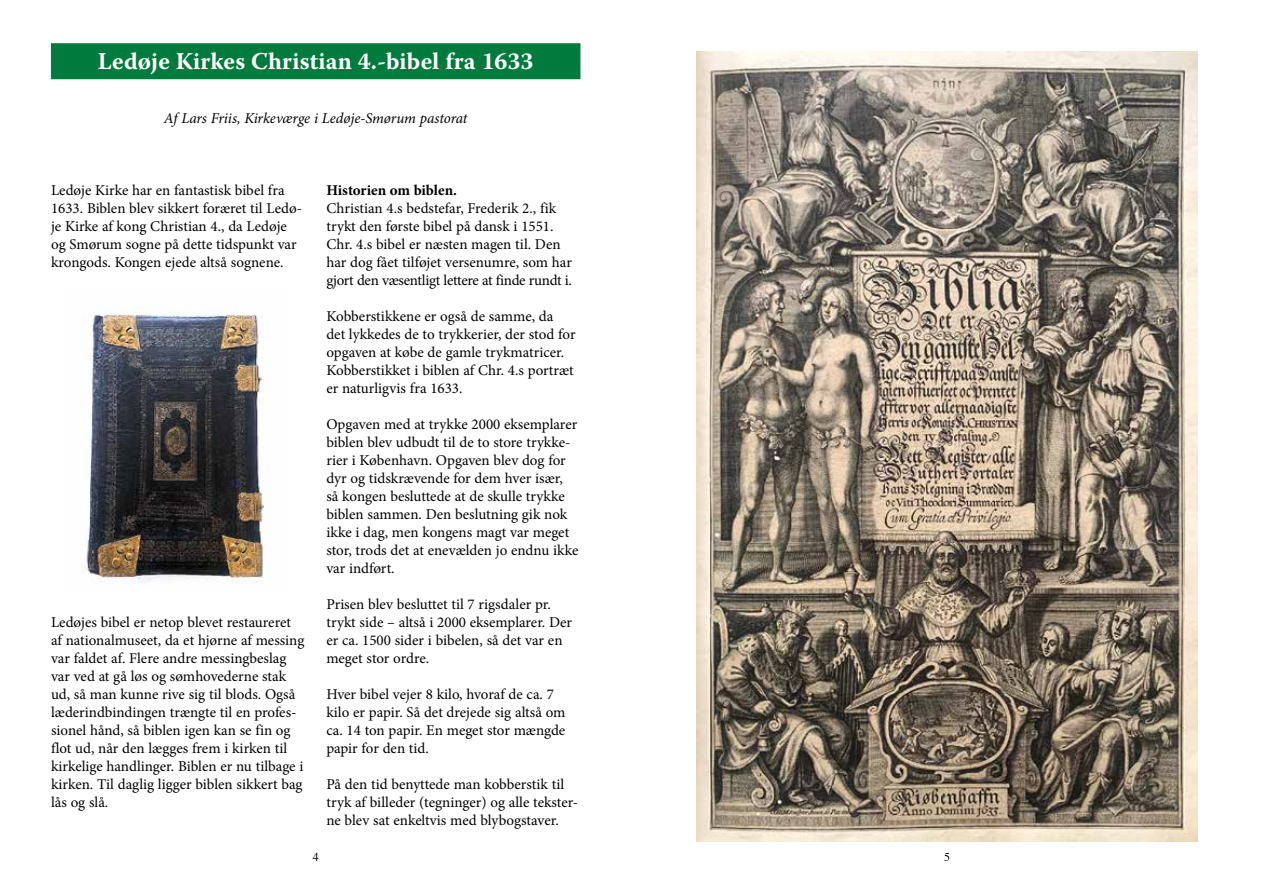
<style>
.page{position:relative;width:1263px;height:893px;background:#fff}
.page>*{position:absolute;margin:0;border:0;box-sizing:border-box;transform-origin:0 0}
.t1{font:700 24px "Warnock Pro";color:#fff}
.t2{font:15px/18px "Minion Pro";color:#000}
.t3{font:italic 15px "Minion Pro";letter-spacing:-.005em;color:#000}
.t4{font:700 15px "Minion Pro";letter-spacing:-.005em;color:#000}
.t5{font:12px "Times";color:#000}
</style>
<div class="page">
<img style="left:82px;top:307px;width:190px;height:276px">
<div style="left:51px;top:43px;width:529px;height:36px;background:#007b3d"></div>
<img style="left:697px;top:51px;width:501px;height:791px">
<h1 class="t1" style="left:98px;top:47px;width:437px">Ledøje Kirkes Christian 4.-bibel fra 1633</h1>
<p class="t3" style="left:164px;top:108px;width:305px">Af Lars Friis, Kirkeværge i Ledøje-Smørum pastorat</p>
<p class="t2" style="left:51px;top:181px;width:253px">Ledøje Kirke har en fantastisk bibel fra 1633. Biblen blev sikkert foræret til Ledø&shy;je Kirke af kong Christian 4., da Ledøje og Smørum sogne på dette tidspunkt var krongods. Kongen ejede altså sognene.</p>
<p class="t2" style="left:51px;top:613px;width:255px">Ledøjes bibel er netop blevet restaureret af nationalmuseet, da et hjørne af messing var faldet af. Flere andre messingbeslag var ved at gå løs og sømhovederne stak ud, så man kunne rive sig til blods. Også læderindbindingen trængte til en profes&shy;sionel hånd, så biblen igen kan se fin og flot ud, når den lægges frem i kirken til kirkelige handlinger. Biblen er nu tilbage i kirken. Til daglig ligger biblen sikkert bag lås og slå.</p>
<p class="t4" style="left:326px;top:180px;width:132px">Historien om biblen.</p>
<p class="t2" style="left:326px;top:199px;width:247px">Christian 4.s bedstefar, Frederik 2., fik trykt den første bibel på dansk i 1551.<br>Chr. 4.s bibel er næsten magen til. Den har dog fået tilføjet versenumre, som har gjort den væsentligt lettere at finde rundt i.</p>
<p class="t2" style="left:326px;top:307px;width:251px">Kobberstikkene er også de samme, da det lykkedes de to trykkerier, der stod for opgaven at købe de gamle trykmatricer.<br>Kobberstikket i biblen af Chr. 4.s portræt er naturligvis fra 1633.</p>
<p class="t2" style="left:326px;top:415px;width:254px">Opgaven med at trykke 2000 eksemplarer biblen blev udbudt til de to store trykke&shy;rier i København. Opgaven blev dog for dyr og tidskrævende for dem hver især, så kongen besluttede at de skulle trykke biblen sammen. Den beslutning gik nok ikke i dag, men kongens magt var meget stor, trods det at enevælden jo endnu ikke var indført.</p>
<p class="t2" style="left:326px;top:595px;width:247px">Prisen blev besluttet til 7 rigsdaler pr. trykt side – altså i 2000 eksemplarer. Der er ca. 1500 sider i bibelen, så det var en meget stor ordre.</p>
<p class="t2" style="left:326px;top:685px;width:241px">Hver bibel vejer 8 kilo, hvoraf de ca. 7 kilo er papir. Så det drejede sig altså om ca. 14 ton papir. En meget stor mængde papir for den tid.</p>
<p class="t2" style="left:326px;top:775px;width:253px">På den tid benyttede man kobberstik til tryk af billeder (tegninger) og alle tekster&shy;ne blev sat enkeltvis med blybogstaver.</p>
<p class="t5" style="left:313px;top:846px;width:7px">4</p>
<p class="t5" style="left:944px;top:846px;width:7px">5</p>
</div>
